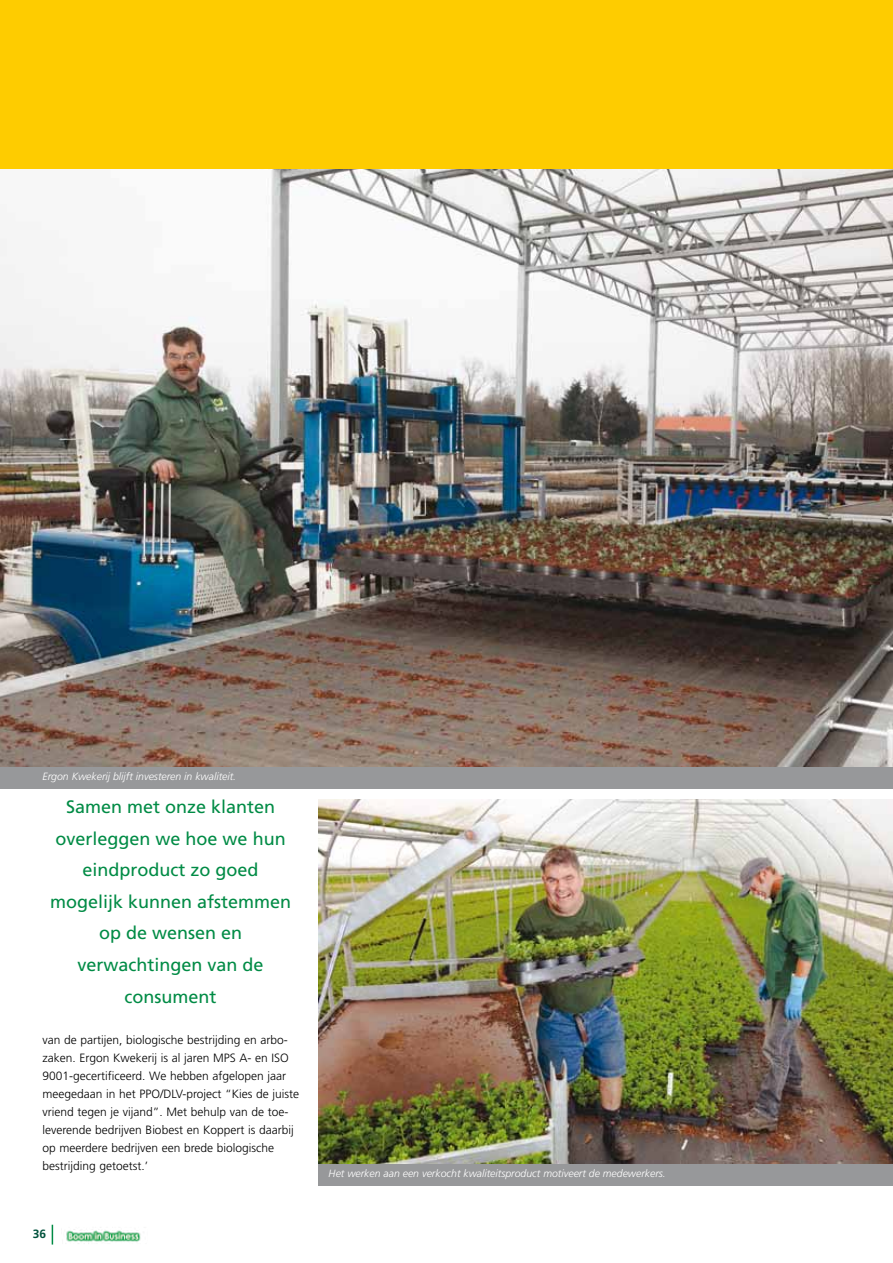
<style>
.page{position:relative;width:893px;height:1263px;background:#fff}
.page>*{position:absolute;margin:0;border:0;box-sizing:border-box;transform-origin:0 0}
.t1{font:18px/31.5px "Frutiger";color:#008b45;text-align:center}
.t2{font:300 12px/18px "Frutiger";color:#000}
.t3{font:700 12px "Frutiger";color:#00523c}
.t4{font:italic 300 10.5px "Frutiger";color:#fff}
</style>
<div class="page">
<svg style="left:52px;top:1225px;width:1px;height:19px"></svg>
<img style="left:66px;top:1229px;width:75px;height:15px">
<img style="left:319px;top:799px;width:574px;height:365px">
<div style="left:319px;top:1164px;width:574px;height:21px;background:#97989a"></div>
<img style="left:0;top:168px;width:893px;height:599px">
<div style="left:0;top:767px;width:893px;height:22px;background:#97989a"></div>
<div style="left:0;top:0;width:893px;height:168px;background:#fecc00"></div>
<p class="t4" style="left:43px;top:771px;width:195px">Ergon Kwekerij blijft investeren in kwaliteit.</p>
<h1 class="t1" style="left:50px;top:791px;width:243px">Samen met onze klanten overleggen we hoe we hun eindproduct zo goed mogelijk kunnen afstemmen op de wensen en verwachtingen van de consument</h1>
<p class="t2" style="left:43px;top:1031px;width:258px">van de partijen, biologische bestrijding en arbo&shy;zaken. Ergon Kwekerij is al jaren MPS A- en ISO 9001-gecertificeerd. We hebben afgelopen jaar meegedaan in het PPO/DLV-project “Kies de juiste vriend tegen je vijand”. Met behulp van de toe&shy;leverende bedrijven Biobest en Koppert is daarbij op meerdere bedrijven een brede biologische bestrijding getoetst.’</p>
<p class="t3" style="left:33px;top:1227px;width:15px">36</p>
<p class="t4" style="left:329px;top:1167px;width:339px">Het werken aan een verkocht kwaliteitsproduct motiveert de medewerkers.</p>
</div>
